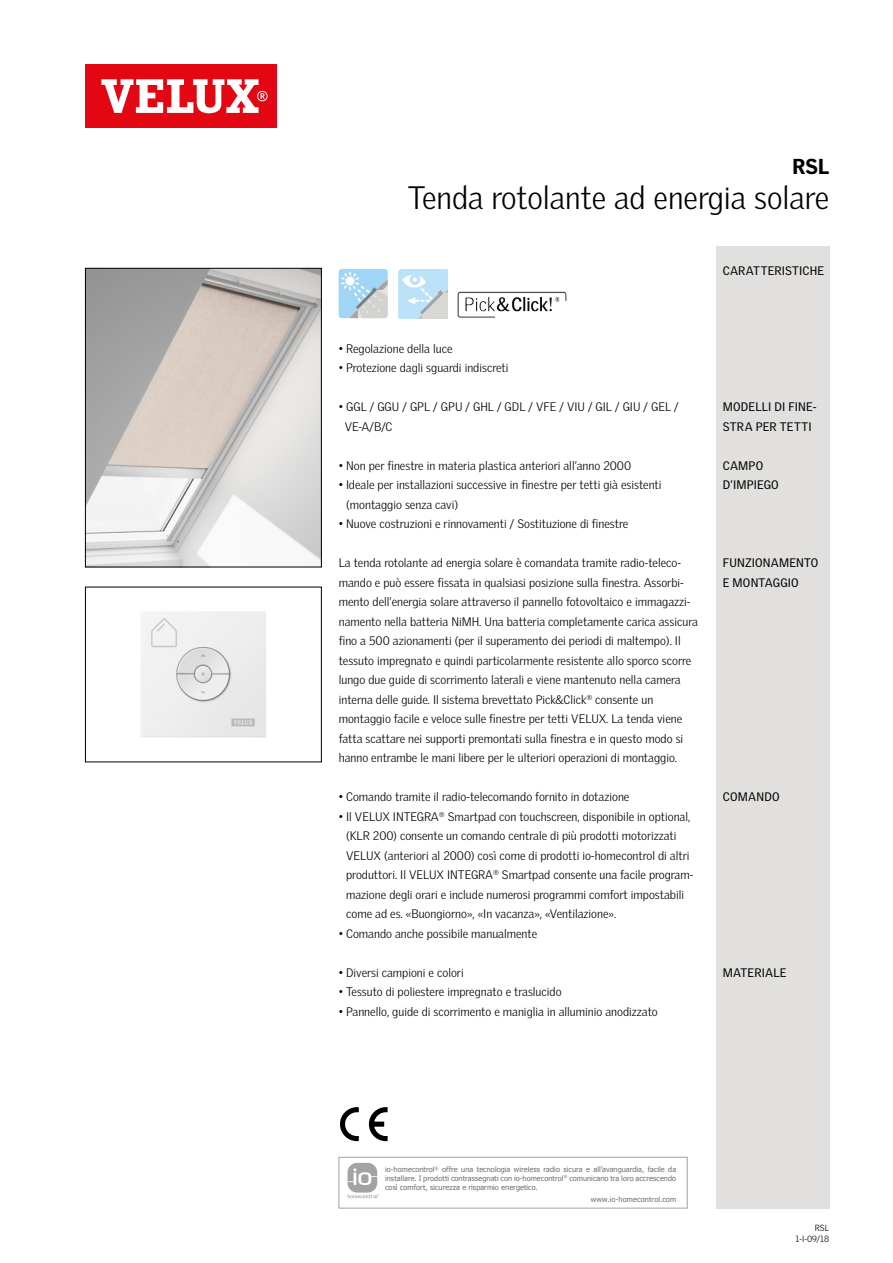
<style>
.page{position:relative;width:893px;height:1263px;background:#fff}
.page>*{position:absolute;margin:0;border:0;box-sizing:border-box;transform-origin:0 0}
.t1{font:300 31.5px "Velux Gothic";color:#000}
.t2{font:900 21px "Velux Gothic";color:#000}
.t3{font:300 12px/19.5px "Velux Gothic";color:#000}
.t4{font:12px/19.5px "Velux Gothic";letter-spacing:.015em;color:#000}
.t5{font:300 8.7px/10.5px "Velux Gothic";color:#000;text-align:right}
.t6{font:7.35px/8.9px "Tahoma";letter-spacing:.01em;color:#706f6f;text-align:justify}
</style>
<div class="page">
<div style="left:85px;top:64px;width:191px;height:64px;background:#e30613"></div>
<svg style="left:101px;top:79px;width:167px;height:34px"></svg>
<div style="left:716px;top:247px;width:113px;height:962px;background:#e1e0de"></div>
<img style="left:87px;top:270px;width:233px;height:295px">
<div style="left:85px;top:268px;width:237px;height:299px;border:1px solid #000"></div>
<svg style="left:398px;top:269px;width:49px;height:49px;background:#c4e0ef"></svg>
<svg style="left:339px;top:269px;width:49px;height:49px;background:#b4d3e5"></svg>
<svg style="left:369px;top:1107px;width:19px;height:34px"></svg>
<svg style="left:340px;top:1107px;width:19px;height:34px"></svg>
<img style="left:458px;top:292px;width:108px;height:25px">
<img style="left:141px;top:611px;width:125px;height:127px">
<div style="left:85px;top:587px;width:237px;height:175px;border:1px solid #000"></div>
<div style="left:339px;top:1157px;width:348px;height:51px;border:1px solid #a3a3a3"></div>
<svg style="left:348px;top:1163px;width:31px;height:35px"></svg>
<h2 class="t2" style="left:793px;top:153px;width:38px">RSL</h2>
<h1 class="t1" style="left:408px;top:179px;width:423px">Tenda rotolante ad energia solare</h1>
<p class="t4" style="left:723px;top:260px;width:103px">CARATTERISTICHE</p>
<p class="t3" style="left:339px;top:338px;width:115px">• Regolazione della luce</p>
<p class="t3" style="left:339px;top:358px;width:171px">• Protezione dagli sguardi indiscreti</p>
<p class="t3" style="left:345px;top:397px;width:335px;text-indent:-6px">• GGL / GGU / GPL / GPU / GHL / GDL / VFE / VIU / GIL / GIU / GEL /<br>VE-A/B/C</p>
<p class="t3" style="left:339px;top:455px;width:294px">• Non per finestre in materia plastica anteriori all’anno 2000</p>
<p class="t3" style="left:346px;top:475px;width:317px;text-indent:-7px">• Ideale per installazioni successive in finestre per tetti già esistenti (montaggio senza cavi)</p>
<p class="t3" style="left:339px;top:514px;width:291px">• Nuove costruzioni e rinnovamenti / Sostituzione di finestre</p>
<p class="t3" style="left:339px;top:553px;width:361px">La tenda rotolante ad energia solare è comandata tramite radio-teleco&shy;mando e può essere fissata in qualsiasi posizione sulla finestra. Assorbi&shy;mento dell’energia solare attraverso il pannello fotovoltaico e immagazzi&shy;namento nella batteria NiMH. Una batteria completamente carica assicura fino a 500 azionamenti (per il superamento dei periodi di maltempo). Il tessuto impregnato e quindi particolarmente resistente allo sporco scorre lungo due guide di scorrimento laterali e viene mantenuto nella camera interna delle guide. Il sistema brevettato Pick&amp;Click<sup>®</sup> consente un montaggio facile e veloce sulle finestre per tetti VELUX. La tenda viene fatta scattare nei supporti premontati sulla finestra e in questo modo si hanno entrambe le mani libere per le ulteriori operazioni di montaggio.</p>
<p class="t3" style="left:339px;top:787px;width:292px">• Comando tramite il radio-telecomando fornito in dotazione</p>
<p class="t3" style="left:346px;top:806px;width:349px;text-indent:-7px">• Il VELUX INTEGRA<sup>®</sup> Smartpad con touchscreen, disponibile in optional, (KLR 200) consente un comando centrale di più prodotti motorizzati VELUX (anteriori al 2000) così come di prodotti io-homecontrol di altri produttori. Il VELUX INTEGRA<sup>®</sup> Smartpad consente una facile program&shy;mazione degli orari e include numerosi programmi comfort impostabili come ad es. «Buongiorno», «In vacanza», «Ventilazione».</p>
<p class="t3" style="left:339px;top:923px;width:200px">• Comando anche possibile manualmente</p>
<p class="t3" style="left:339px;top:962px;width:126px">• Diversi campioni e colori</p>
<p class="t3" style="left:339px;top:982px;width:224px">• Tessuto di poliestere impregnato e traslucido</p>
<p class="t3" style="left:339px;top:1001px;width:320px">• Pannello, guide di scorrimento e maniglia in alluminio anodizzato</p>
<p class="t4" style="left:723px;top:397px;width:95px">MODELLI DI FINE-<br>STRA PER TETTI</p>
<p class="t4" style="left:723px;top:455px;width:57px">CAMPO<br>D’IMPIEGO</p>
<p class="t4" style="left:723px;top:553px;width:97px">FUNZIONAMENTO<br>E MONTAGGIO</p>
<p class="t4" style="left:723px;top:787px;width:58px">COMANDO</p>
<p class="t4" style="left:723px;top:962px;width:65px">MATERIALE</p>
<p class="t6" style="left:385px;top:1164px;width:293px">io-homecontrol<sup>®</sup> offre una tecnologia wireless radio sicura e all’avanguardia, facile da installare. I prodotti contrassegnati con io-homecontrol<sup>®</sup> comunicano tra loro accrescendo così comfort, sicurezza e risparmio energetico.</p>
<p class="t6" style="left:591px;top:1194px;width:87px">www.io-homecontrol.com</p>
<p class="t5" style="left:796px;top:1223px;width:35px">RSL<br>1-I-09/18</p>
</div>
